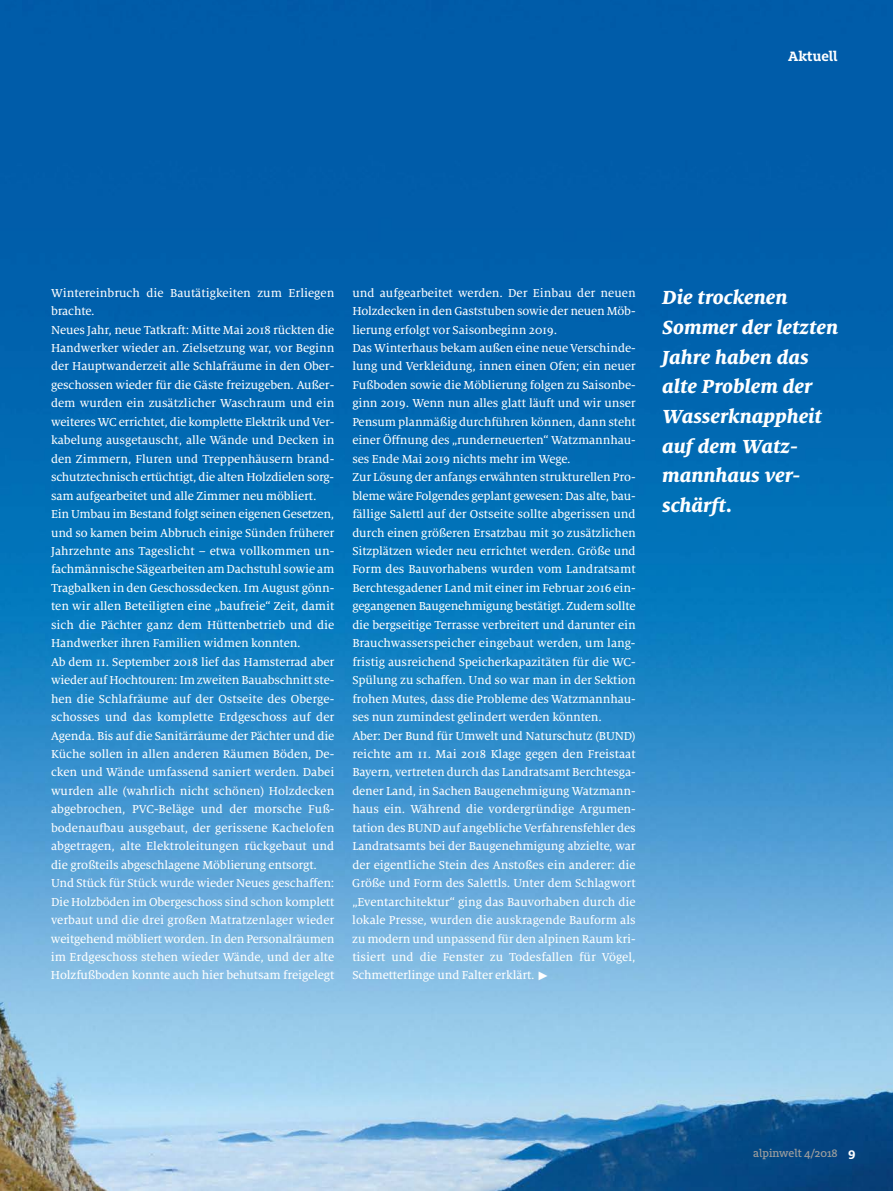
<style>
.page{position:relative;width:893px;height:1191px;background:#fff}
.page>*{position:absolute;margin:0;border:0;box-sizing:border-box;transform-origin:0 0}
.t1{font:italic 800 21px/29.7px "Milo Serif OT";color:#fff}
.t2{font:700 15px "Milo Slab OT";color:#fff}
.t3{font:12.75px/18.5px "Milo Serif OT Text";letter-spacing:-.01em;color:#fff}
.t4{font:500 12px "Milo Slab OT";color:#9c9d9d}
.s1{font-family:"Milo OT";font-weight:700;font-size:13.5px;color:#fff}
</style>
<div class="page">
<img style="left:0;top:0;width:893px;height:1191px">
<p class="t2" style="left:788px;top:51px;width:51px">Aktuell</p>
<p class="t3" style="left:51px;top:284px;width:285px">Wintereinbruch die Bautätigkeiten zum Erliegen brachte.<br>Neues Jahr, neue Tatkraft: Mitte Mai 2018 rückten die Handwerker wieder an. Zielsetzung war, vor Beginn der Hauptwanderzeit alle Schlafräume in den Ober&shy;geschossen wieder für die Gäste freizugeben. Außer&shy;dem wurden ein zusätzlicher Waschraum und ein weiteres WC errichtet, die komplette Elektrik und Ver&shy;kabelung ausgetauscht, alle Wände und Decken in den Zimmern, Fluren und Treppenhäusern brand&shy;schutztechnisch ertüchtigt, die alten Holzdielen sorg&shy;sam aufgearbeitet und alle Zimmer neu möbliert.<br>Ein Umbau im Bestand folgt seinen eigenen Gesetzen, und so kamen beim Abbruch einige Sünden früherer Jahrzehnte ans Tageslicht – etwa vollkommen un&shy;fachmännische Sägearbeiten am Dachstuhl sowie am Tragbalken in den Geschossdecken. Im August gönn&shy;ten wir allen Beteiligten eine „baufreie“ Zeit, damit sich die Pächter ganz dem Hüttenbetrieb und die Handwerker ihren Familien widmen konnten.<br>Ab dem 11. September 2018 lief das Hamsterrad aber wieder auf Hochtouren: Im zweiten Bauabschnitt ste&shy;hen die Schlafräume auf der Ostseite des Oberge&shy;schosses und das komplette Erdgeschoss auf der Agenda. Bis auf die Sanitärräume der Pächter und die Küche sollen in allen anderen Räumen Böden, De&shy;cken und Wände umfassend saniert werden. Dabei wurden alle (wahrlich nicht schönen) Holzdecken abgebrochen, PVC-Beläge und der morsche Fuß&shy;bodenaufbau ausgebaut, der gerissene Kachelofen abgetragen, alte Elektroleitungen rückgebaut und die großteils abgeschlagene Möblierung entsorgt.<br>Und Stück für Stück wurde wieder Neues geschaffen:<br>Die Holzböden im Obergeschoss sind schon komplett verbaut und die drei großen Matratzenlager wieder weitgehend möbliert worden. In den Personalräumen im Erdgeschoss stehen wieder Wände, und der alte Holzfußboden konnte auch hier behutsam freigelegt</p>
<p class="t3" style="left:352px;top:284px;width:285px">und aufgearbeitet werden. Der Einbau der neuen Holzdecken in den Gaststuben sowie der neuen Möb&shy;lierung erfolgt vor Saisonbeginn 2019.<br>Das Winterhaus bekam außen eine neue Verschinde&shy;lung und Verkleidung, innen einen Ofen; ein neuer Fußboden sowie die Möblierung folgen zu Saisonbe&shy;ginn 2019. Wenn nun alles glatt läuft und wir unser Pensum planmäßig durchführen können, dann steht einer Öffnung des „runderneuerten“ Watzmannhau&shy;ses Ende Mai 2019 nichts mehr im Wege.<br>Zur Lösung der anfangs erwähnten strukturellen Pro&shy;bleme wäre Folgendes geplant gewesen: Das alte, bau&shy;fällige Salettl auf der Ostseite sollte abgerissen und durch einen größeren Ersatzbau mit 30 zusätzlichen Sitzplätzen wieder neu errichtet werden. Größe und Form des Bauvorhabens wurden vom Landratsamt Berchtesgadener Land mit einer im Februar 2016 ein&shy;gegangenen Baugenehmigung bestätigt. Zudem sollte die bergseitige Terrasse verbreitert und darunter ein Brauchwasserspeicher eingebaut werden, um lang&shy;fristig ausreichend Speicherkapazitäten für die WC-Spülung zu schaffen. Und so war man in der Sektion frohen Mutes, dass die Probleme des Watzmannhau&shy;ses nun zumindest gelindert werden könnten.<br>Aber: Der Bund für Umwelt und Naturschutz (BUND) reichte am 11. Mai 2018 Klage gegen den Freistaat Bayern, vertreten durch das Landratsamt Berchtesga&shy;dener Land, in Sachen Baugenehmigung Watzmann&shy;haus ein. Während die vordergründige Argumen&shy;tation des BUND auf angebliche Verfahrensfehler des Landratsamts bei der Baugenehmigung abzielte, war der eigentliche Stein des Anstoßes ein anderer: die Größe und Form des Salettls. Unter dem Schlagwort „Eventarchitektur“ ging das Bauvorhaben durch die lokale Presse, wurden die auskragende Bauform als zu modern und unpassend für den alpinen Raum kri&shy;tisiert und die Fenster zu Todesfallen für Vögel, Schmetterlinge und Falter erklärt. ✓</p>
<h1 class="t1" style="left:662px;top:284px;width:178px">Die trockenen<br>Sommer der letzten<br>Jahre haben das alte Problem der<br>Wasserknappheit auf dem Watz&shy;mannhaus ver&shy;schärft.</h1>
<p class="t4" style="left:753px;top:1149px;width:104px">alpinwelt 4/2018 <span class="s1">9</span></p>
</div>
